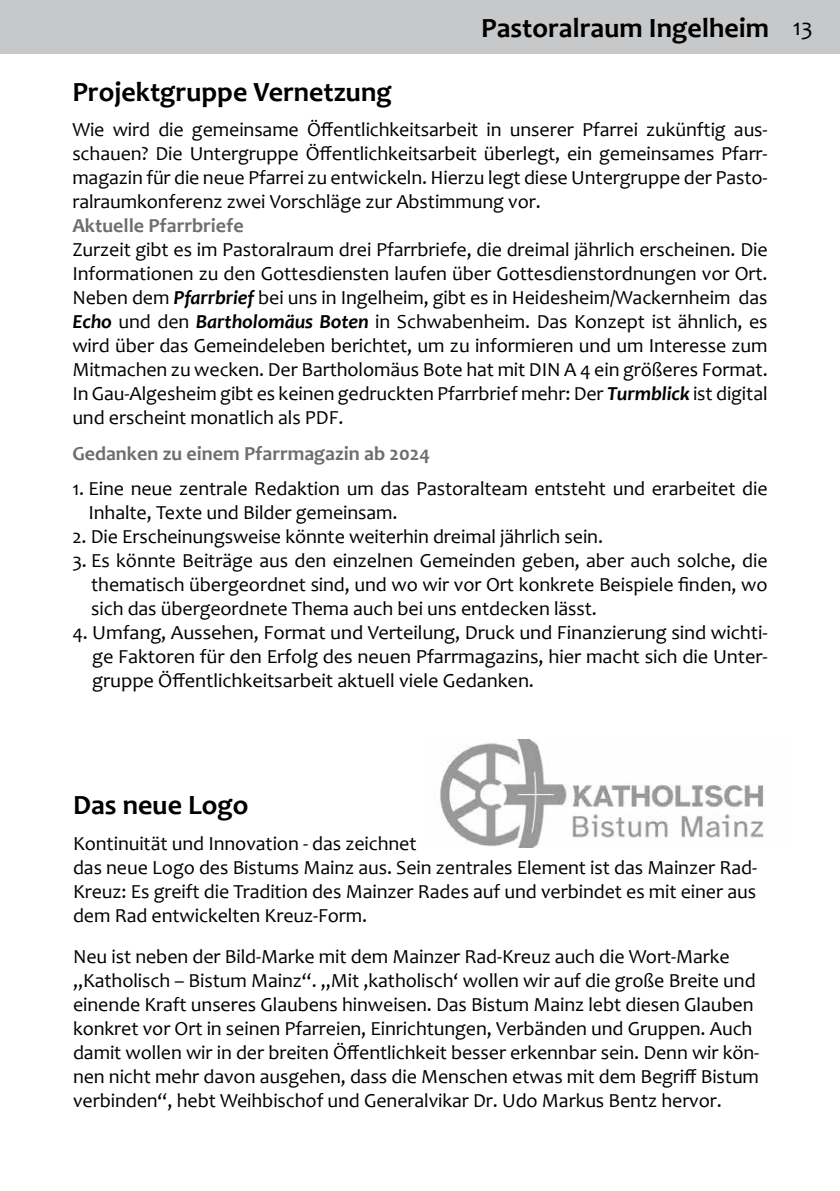
<style>
.page{position:relative;width:840px;height:1191px;background:#fff}
.page>*{position:absolute;margin:0;border:0;box-sizing:border-box;transform-origin:0 0}
.t1{font:700 28px "Candara";color:#000}
.t2{font:24px "Candara";color:#000}
.t3{font:20px/24px "Candara";letter-spacing:-.005em;color:#000;text-align:justify}
.t4{font:700 20px "Candara";color:#6d6e71}
.s1{font-weight:700;font-style:italic}
</style>
<div class="page">
<div style="left:0;top:0;width:839px;height:54px;background:#c7c8ca"></div>
<img style="left:440px;top:740px;width:324px;height:107px">
<h1 class="t1" style="left:481px;top:10px;width:289px">Pastoralraum Ingelheim</h1>
<h1 class="t1" style="left:72px;top:74px;width:321px">Projektgruppe Vernetzung</h1>
<p class="t3" style="left:72px;top:117px;width:696px">Wie wird die gemeinsame Öffentlichkeitsarbeit in unserer Pfarrei zukünftig aus&shy;schauen? Die Untergruppe Öffentlichkeitsarbeit überlegt, ein gemeinsames Pfarr&shy;magazin für die neue Pfarrei zu entwickeln. Hierzu legt diese Untergruppe der Pasto&shy;ralraumkonferenz zwei Vorschläge zur Abstimmung vor.</p>
<p class="t4" style="left:72px;top:213px;width:173px">Aktuelle Pfarrbriefe</p>
<p class="t3" style="left:72px;top:237px;width:696px">Zurzeit gibt es im Pastoralraum drei Pfarrbriefe, die dreimal jährlich erscheinen. Die Informationen zu den Gottesdiensten laufen über Gottesdienstordnungen vor Ort.<br>Neben dem <span class="s1">Pfarrbrief</span> bei uns in Ingelheim, gibt es in Heidesheim/Wackernheim das <span class="s1">Echo</span> und den <span class="s1">Bartholomäus Boten</span> in Schwabenheim. Das Konzept ist ähnlich, es wird über das Gemeindeleben berichtet, um zu informieren und um Interesse zum Mitmachen zu wecken. Der Bartholomäus Bote hat mit DIN A 4 ein größeres Format.<br>In Gau-Algesheim gibt es keinen gedruckten Pfarrbrief mehr: Der <span class="s1">Turmblick</span> ist digital und erscheint monatlich als PDF.</p>
<p class="t4" style="left:72px;top:440px;width:359px">Gedanken zu einem Pfarrmagazin ab 2024</p>
<p class="t3" style="left:88px;top:476px;width:680px;text-indent:-16px">1. Eine neue zentrale Redaktion um das Pastoralteam entsteht und erarbeitet die<br>Inhalte, Texte und Bilder gemeinsam.</p>
<p class="t3" style="left:72px;top:524px;width:532px">2. Die Erscheinungsweise könnte weiterhin dreimal jährlich sein.</p>
<p class="t3" style="left:91px;top:548px;width:677px;text-indent:-19px">3. Es könnte Beiträge aus den einzelnen Gemeinden geben, aber auch solche, die thematisch übergeordnet sind, und wo wir vor Ort konkrete Beispiele finden, wo sich das übergeordnete Thema auch bei uns entdecken lässt.</p>
<p class="t3" style="left:92px;top:620px;width:676px;text-indent:-20px">4. Umfang, Aussehen, Format und Verteilung, Druck und Finanzierung sind wichti&shy;ge Faktoren für den Erfolg des neuen Pfarrmagazins, hier macht sich die Unter&shy;gruppe Öffentlichkeitsarbeit aktuell viele Gedanken.</p>
<p class="t2" style="left:792px;top:12px;width:22px">13</p>
<h1 class="t1" style="left:73px;top:787px;width:177px">Das neue Logo</h1>
<p class="t3" style="left:73px;top:831px;width:685px;text-align:left">Kontinuität und Innovation - das zeichnet<br>das neue Logo des Bistums Mainz aus. Sein zentrales Element ist das Mainzer Rad-Kreuz: Es greift die Tradition des Mainzer Rades auf und verbindet es mit einer aus dem Rad entwickelten Kreuz-Form.</p>
<p class="t3" style="left:73px;top:944px;width:687px;text-align:left">Neu ist neben der Bild-Marke mit dem Mainzer Rad-Kreuz auch die Wort-Marke „Katholisch – Bistum Mainz“. „Mit ,katholisch‘ wollen wir auf die große Breite und einende Kraft unseres Glaubens hinweisen. Das Bistum Mainz lebt diesen Glauben konkret vor Ort in seinen Pfarreien, Einrichtungen, Verbänden und Gruppen. Auch damit wollen wir in der breiten Öffentlichkeit besser erkennbar sein. Denn wir kön&shy;nen nicht mehr davon ausgehen, dass die Menschen etwas mit dem Begriff Bistum verbinden“, hebt Weihbischof und Generalvikar Dr. Udo Markus Bentz hervor.</p>
</div>
